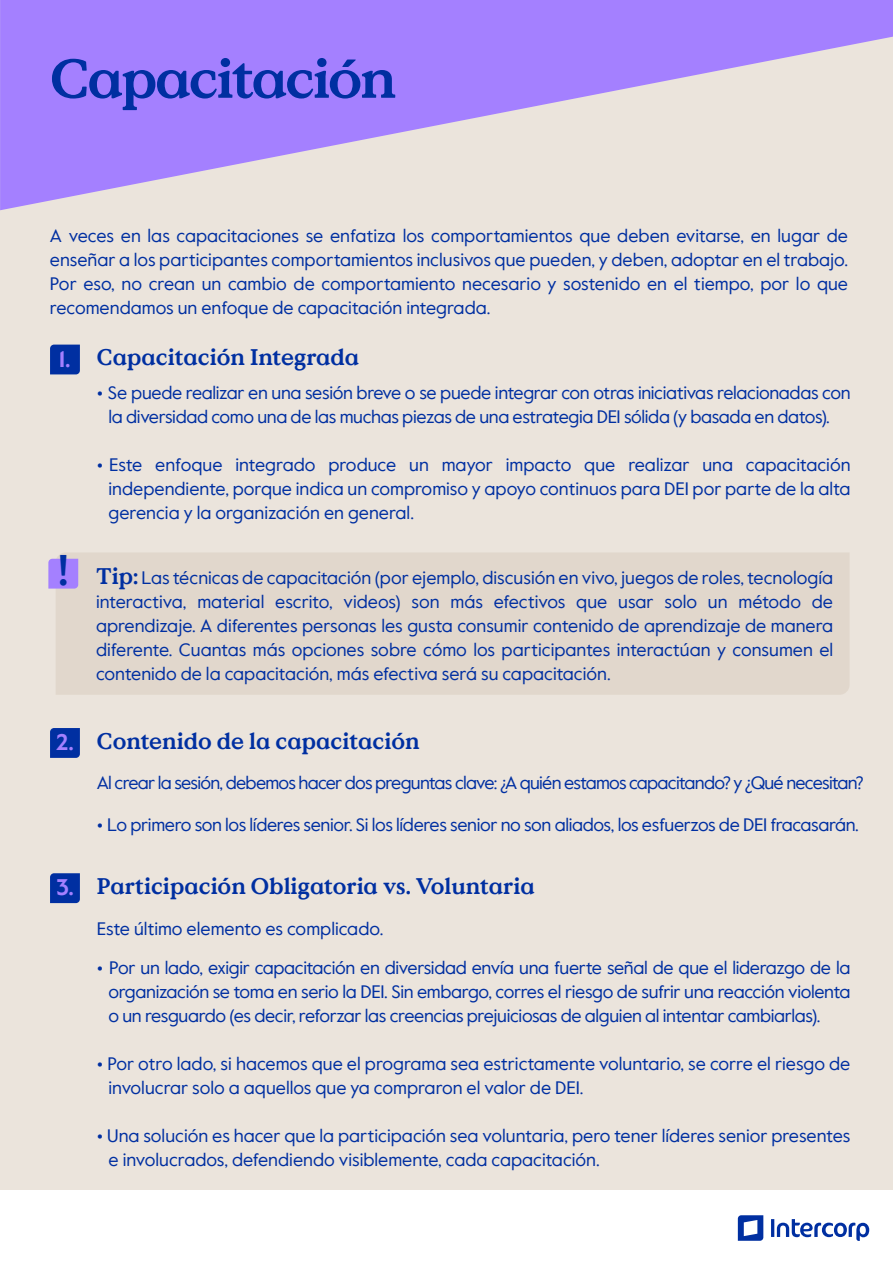
<style>
.page{position:relative;width:893px;height:1263px;background:#ebe4dc}
.page>*{position:absolute;margin:0;border:0;box-sizing:border-box;transform-origin:0 0}
.t1{font:700 54.6px "Value Serif Pro";letter-spacing:-.04em;color:#002fa1}
.t2{font:700 22.5px "Value Serif Pro";color:#002fa1}
.t3{font:18px/24px "Value Sans Pro";letter-spacing:-.02em;color:#002fa1;text-align:justify}
.t4{font:18px/24px "Value Sans Pro";color:#002fa1}
.t5{font:18px "Value Sans Pro";letter-spacing:-.04em;color:#002fa1}
.s1{font-family:"Value Sans Pro";color:#a480ff}
.s2{font-weight:700}
.s3{font-family:"Value Serif Pro";font-weight:700;font-size:42.75px}
.s4{font-family:"Value Serif Pro";font-weight:700;font-size:22.5px}
</style>
<div class="page">
<div style="left:0;top:1191px;width:893px;height:72px;background:#fff"></div>
<svg style="left:738px;top:1215px;width:25px;height:26px"></svg>
<svg style="left:771px;top:1219px;width:98px;height:22px"></svg>
<svg style="left:0;top:0;width:893px;height:210px;fill:#a480ff"></svg>
<svg style="left:50px;top:345px;width:30px;height:29px"></svg>
<svg style="left:50px;top:873px;width:30px;height:30px"></svg>
<svg style="left:50px;top:728px;width:30px;height:30px"></svg>
<div style="left:56px;top:553px;width:793px;height:142px;background:#e1d7cc"></div>
<svg style="left:48px;top:559px;width:30px;height:30px"></svg>
<h1 class="t1" style="left:50px;top:46px;width:348px">Capacitación</h1>
<p class="t3" style="left:50px;top:224px;width:800px">A veces en las capacitaciones se enfatiza los comportamientos que deben evitarse, en lugar de enseñar a los participantes comportamientos inclusivos que pueden, y deben, adoptar en el trabajo.<br>Por eso, no crean un cambio de comportamiento necesario y sostenido en el tiempo, por lo que recomendamos un enfoque de capacitación integrada.</p>
<p class="t2" style="left:59px;top:344px;width:301px"><span class="s1">1.</span> Capacitación Integrada</p>
<p class="t3" style="left:97px;top:382px;width:755px;text-align:center"><span class="s2">•</span> Se puede realizar en una sesión breve o se puede integrar con otras iniciativas relacionadas con la diversidad como una de las muchas piezas de una estrategia DEI sólida (y basada en datos).</p>
<p class="t3" style="left:109px;top:454px;width:743px;text-indent:-12px"><span class="s2">•</span> Este enfoque integrado produce un mayor impacto que realizar una capacitación independiente, porque indica un compromiso y apoyo continuos para DEI por parte de la alta gerencia y la organización en general.</p>
<p class="t3" style="left:96px;top:566px;width:739px;text-indent:-38px"><span class="s3">!</span> <span class="s4">Tip:</span> Las técnicas de capacitación (por ejemplo, discusión en vivo, juegos de roles, tecnología interactiva, material escrito, videos) son más efectivos que usar solo un método de aprendizaje. A diferentes personas les gusta consumir contenido de aprendizaje de manera diferente. Cuantas más opciones sobre cómo los participantes interactúan y consumen el contenido de la capacitación, más efectiva será su capacitación.</p>
<p class="t2" style="left:56px;top:727px;width:365px"><span class="s1">2.</span> Contenido de la capacitación</p>
<p class="t5" style="left:97px;top:772px;width:768px">Al crear la sesión, debemos hacer dos preguntas clave: ¿A quién estamos capacitando? y ¿Qué necesitan?</p>
<p class="t3" style="left:97px;top:813px;width:763px"><span class="s2">•</span> Lo primero son los líderes senior. Si los líderes senior no son aliados, los esfuerzos de DEI fracasarán.</p>
<p class="t2" style="left:56px;top:872px;width:480px"><span class="s1">3.</span> Participación Obligatoria vs. Voluntaria</p>
<p class="t4" style="left:97px;top:917px;width:288px">Este último elemento es complicado.</p>
<p class="t3" style="left:109px;top:956px;width:744px;text-indent:-12px"><span class="s2">•</span> Por un lado, exigir capacitación en diversidad envía una fuerte señal de que el liderazgo de la organización se toma en serio la DEI. Sin embargo, corres el riesgo de sufrir una reacción violenta o un resguardo (es decir, reforzar las creencias prejuiciosas de alguien al intentar cambiarlas).</p>
<p class="t4" style="left:109px;top:1052px;width:743px;text-indent:-12px"><span class="s2">•</span> Por otro lado, si hacemos que el programa sea estrictamente voluntario, se corre el riesgo de involucrar solo a aquellos que ya compraron el valor de DEI.</p>
<p class="t4" style="left:109px;top:1124px;width:743px;text-indent:-12px"><span class="s2">•</span> Una solución es hacer que la participación sea voluntaria, pero tener líderes senior presentes e involucrados, defendiendo visiblemente, cada capacitación.</p>
</div>
